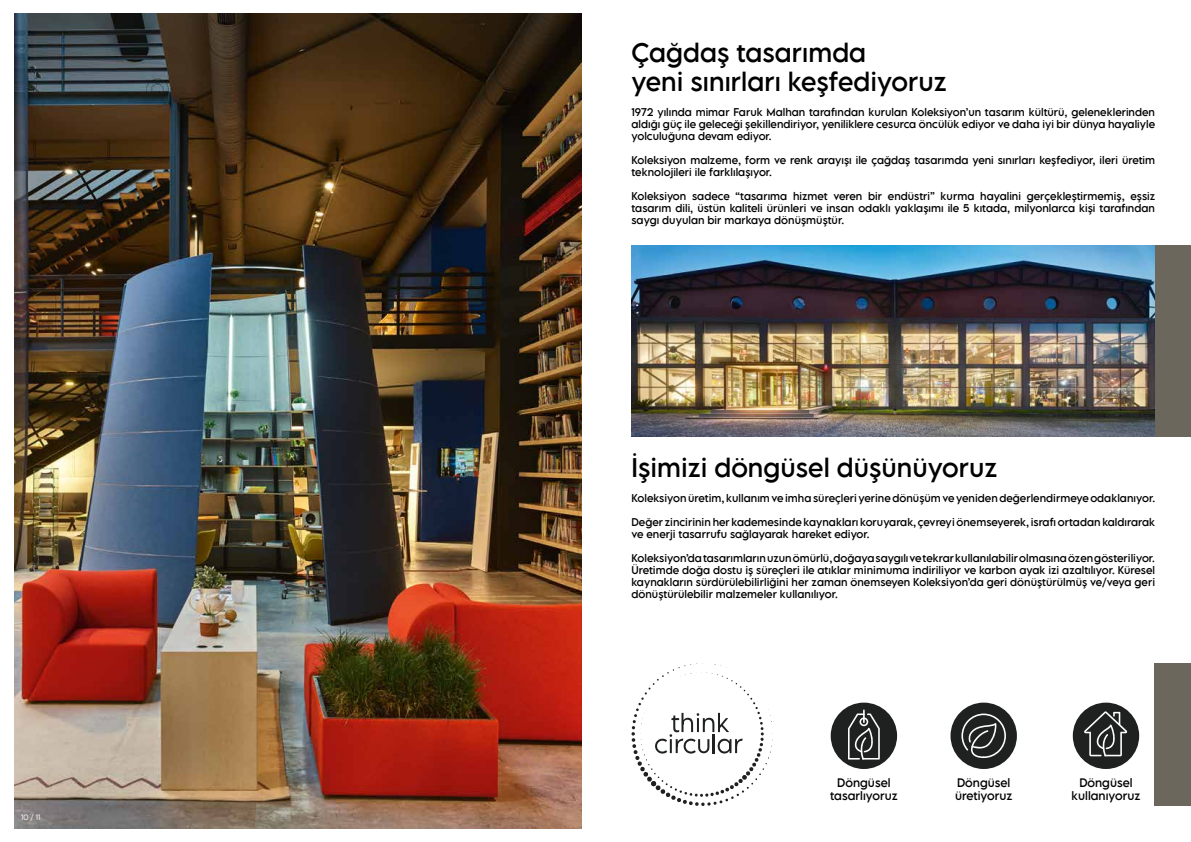
<style>
.page{position:relative;width:1191px;height:842px;background:#fff}
.page>*{position:absolute;margin:0;border:0;box-sizing:border-box;transform-origin:0 0}
.t1{font:24px/28.8px "LEMONMILK Pro VAR";color:#000}
.t2{font:11px/13.2px "LEMONMILK Pro VAR";color:#000;text-align:center}
.t3{font:10px/12px "LEMONMILK Pro VAR";color:#000;text-align:justify}
.t4{font:7px "LEMONMILK Pro VAR";color:#fff}
</style>
<div class="page">
<img style="left:14px;top:14px;width:567px;height:814px">
<div style="left:1155px;top:245px;width:36px;height:191px;background:#6c675c"></div>
<img style="left:631px;top:245px;width:524px;height:191px">
<div style="left:1155px;top:663px;width:36px;height:143px;background:#6c675c"></div>
<div style="left:830px;top:703px;width:67px;height:66px;background:#1f2020;border-radius:50%"></div>
<svg style="left:848px;top:709px;width:31px;height:50px"></svg>
<div style="left:950px;top:703px;width:67px;height:66px;background:#1f2020;border-radius:50%"></div>
<svg style="left:961px;top:713px;width:45px;height:45px"></svg>
<div style="left:1072px;top:703px;width:67px;height:66px;background:#1f2020;border-radius:50%"></div>
<svg style="left:1084px;top:711px;width:43px;height:45px"></svg>
<svg style="left:631px;top:663px;width:142px;height:143px"></svg>
<p class="t4" style="left:21px;top:813px;width:21px">10 / 11</p>
<h1 class="t1" style="left:631px;top:38px;width:317px">Çağdaş tasarımda<br>yeni sınırları keşfediyoruz</h1>
<p class="t3" style="left:631px;top:106px;width:525px">1972 yılında mimar Faruk Malhan tarafından kurulan Koleksiyon’un tasarım kültürü, geleneklerinden aldığı güç ile geleceği şekillendiriyor, yeniliklere cesurca öncülük ediyor ve daha iyi bir dünya hayaliyle yolculuğuna devam ediyor.</p>
<p class="t3" style="left:631px;top:154px;width:525px">Koleksiyon malzeme, form ve renk arayışı ile çağdaş tasarımda yeni sınırları keşfediyor, ileri üretim teknolojileri ile farklılaşıyor.</p>
<p class="t3" style="left:631px;top:190px;width:525px">Koleksiyon sadece “tasarıma hizmet veren bir endüstri” kurma hayalini gerçekleştirmemiş, eşsiz tasarım dili, üstün kaliteli ürünleri ve insan odaklı yaklaşımı ile 5 kıtada, milyonlarca kişi tarafından saygı duyulan bir markaya dönüşmüştür.</p>
<h1 class="t1" style="left:631px;top:453px;width:367px">İşimizi döngüsel düşünüyoruz</h1>
<p class="t3" style="left:631px;top:492px;width:525px">Koleksiyon üretim, kullanım ve imha süreçleri yerine dönüşüm ve yeniden değerlendirmeye odaklanıyor.</p>
<p class="t3" style="left:631px;top:516px;width:525px">Değer zincirinin her kademesinde kaynakları koruyarak, çevreyi önemseyerek, israfı ortadan kaldırarak ve enerji tasarrufu sağlayarak hareket ediyor.</p>
<p class="t3" style="left:631px;top:552px;width:525px">Koleksiyon’da tasarımların uzun ömürlü, doğaya saygılı ve tekrar kullanılabilir olmasına özen gösteriliyor.<br>Üretimde doğa dostu iş süreçleri ile atıklar minimuma indiriliyor ve karbon ayak izi azaltılıyor. Küresel kaynakların sürdürülebilirliğini her zaman önemseyen Koleksiyon’da geri dönüştürülmüş ve/veya geri dönüştürülebilir malzemeler kullanılıyor.</p>
<p class="t2" style="left:830px;top:776px;width:69px">Döngüsel tasarlıyoruz</p>
<p class="t2" style="left:955px;top:776px;width:59px;text-align:left">Döngüsel üretiyoruz</p>
<p class="t2" style="left:1071px;top:776px;width:70px">Döngüsel kullanıyoruz</p>
</div>
